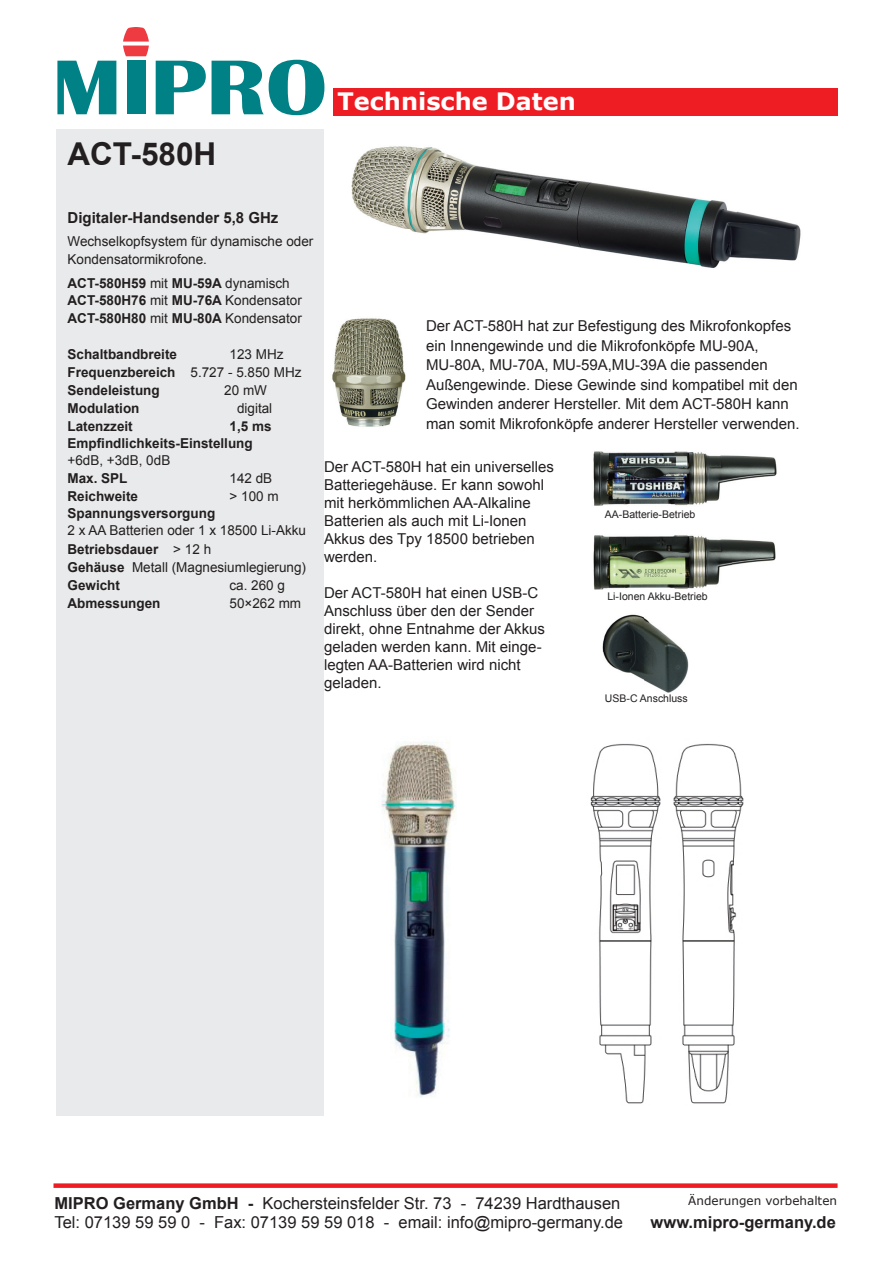
<style>
.page{position:relative;width:893px;height:1263px;background:#fff}
.page>*{position:absolute;margin:0;border:0;box-sizing:border-box;transform-origin:0 0}
.t1{font:700 31.5px "Arial";color:#231f20}
.t2{font:700 24px "Verdana";color:#fff}
.t3{font:16.5px/19.8px "Arial";color:#231f20}
.t4{font:700 16.5px "Arial";color:#231f20}
.t5{font:700 15.15px "Arial";color:#231f20}
.t6{font:15px/18px "Arial";color:#231f20}
.t7{font:700 13.65px/17.9px "Arial";color:#231f20}
.t8{font:13.65px/17.9px "Arial";color:#231f20}
.t9{font:12px "Verdana";color:#231f20}
.t10{font:10.5px "Arial";color:#231f20}
.s1{font-weight:400}
.s2{font-weight:700}
</style>
<div class="page">
<div style="left:333px;top:88px;width:505px;height:28px;background:#ee1d23"></div>
<div style="left:56px;top:129px;width:268px;height:986px;background:#e9eaeb"></div>
<svg style="left:57px;top:61px;width:59px;height:53px"></svg>
<div style="left:127px;top:61px;width:18px;height:53px;background:#008185"></div>
<svg style="left:156px;top:61px;width:50px;height:53px"></svg>
<svg style="left:212px;top:60px;width:112px;height:55px"></svg>
<svg style="left:123px;top:27px;width:26px;height:29px"></svg>
<div style="left:54px;top:1183px;width:784px;height:5px;background:#ee1d23"></div>
<img style="left:332px;top:318px;width:74px;height:109px">
<img style="left:351px;top:146px;width:450px;height:122px">
<img style="left:593px;top:451px;width:184px;height:55px">
<img style="left:593px;top:535px;width:183px;height:55px">
<img style="left:602px;top:614px;width:87px;height:79px">
<img style="left:590px;top:743px;width:154px;height:361px">
<img style="left:381px;top:741px;width:76px;height:356px">
<h1 class="t1" style="left:68px;top:133px;width:150px">ACT-580H</h1>
<h2 class="t2" style="left:337px;top:85px;width:240px">Technische Daten</h2>
<p class="t5" style="left:68px;top:208px;width:212px">Digitaler-Handsender 5,8 GHz</p>
<p class="t8" style="left:68px;top:232px;width:247px">Wechselkopfsystem für dynamische oder<br>Kondensatormikrofone.</p>
<p class="t7" style="left:68px;top:274px;width:236px">ACT-580H59 <span class="s1">mit</span> MU-59A <span class="s1">dynamisch<br></span>ACT-580H76 <span class="s1">mit</span> MU-76A <span class="s1">Kondensator<br></span>ACT-580H80 <span class="s1">mit</span> MU-80A <span class="s1">Kondensator</span></p>
<p class="t7" style="left:68px;top:346px;width:111px">Schaltbandbreite</p>
<p class="t7" style="left:68px;top:346px;width:236px;text-indent:162px"><span class="s1">123 MHz<br></span>Frequenzbereich <span class="s1">5.727 - 5.850 MHz<br></span>Sendeleistung</p>
<p class="t8" style="left:224px;top:381px;width:44px">20 mW</p>
<p class="t7" style="left:68px;top:399px;width:73px">Modulation</p>
<p class="t8" style="left:237px;top:399px;width:37px">digital</p>
<p class="t7" style="left:68px;top:417px;width:67px">Latenzzeit</p>
<p class="t7" style="left:68px;top:417px;width:206px;text-indent:162px">1,5 ms<br>Empfindlichkeits-Einstellung</p>
<p class="t8" style="left:68px;top:451px;width:104px">+6dB, +3dB, 0dB</p>
<p class="t7" style="left:68px;top:469px;width:62px">Max. SPL</p>
<p class="t8" style="left:230px;top:469px;width:44px">142 dB</p>
<p class="t7" style="left:68px;top:487px;width:72px">Reichweite</p>
<p class="t8" style="left:230px;top:487px;width:51px">&gt; 100 m</p>
<p class="t7" style="left:68px;top:505px;width:149px">Spannungsversorgung</p>
<p class="t8" style="left:68px;top:520px;width:240px;line-height:19.4px">2 x AA Batterien oder 1 x 18500 Li-Akku<br><span class="s2">Betriebsdauer</span> &gt; 12 h</p>
<p class="t8" style="left:68px;top:558px;width:240px"><span class="s2">Gehäuse</span> Metall (Magnesiumlegierung)<br><span class="s2">Gewicht</span></p>
<p class="t8" style="left:230px;top:576px;width:57px">ca. 260 g</p>
<p class="t7" style="left:68px;top:594px;width:95px">Abmessungen</p>
<p class="t8" style="left:230px;top:594px;width:73px">50×262 mm</p>
<p class="t6" style="left:426px;top:316px;width:375px;line-height:19.5px">Der ACT-580H hat zur Befestigung des Mikrofonkopfes ein Innengewinde und die Mikrofonköpfe MU-90A, MU-80A, MU-70A, MU-59A,MU-39A die passenden Außengewinde. Diese Gewinde sind kompatibel mit den Gewinden anderer Hersteller. Mit dem ACT-580H kann man somit Mikrofonköpfe anderer Hersteller verwenden.</p>
<p class="t6" style="left:324px;top:458px;width:232px">Der ACT-580H hat ein universelles<br>Batteriegehäuse. Er kann sowohl mit herkömmlichen AA-Alkaline<br>Batterien als auch mit Li-Ionen<br>Akkus des Tpy 18500 betrieben werden.</p>
<p class="t6" style="left:324px;top:584px;width:222px">Der ACT-580H hat einen USB-C<br>Anschluss über den der Sender direkt, ohne Entnahme der Akkus geladen werden kann. Mit einge&shy;legten AA-Batterien wird nicht geladen.</p>
<p class="t10" style="left:605px;top:692px;width:84px">USB-C Anschluss</p>
<p class="t10" style="left:605px;top:507px;width:92px">AA-Batterie-Betrieb</p>
<p class="t10" style="left:607px;top:589px;width:102px">Li-Ionen Akku-Betrieb</p>
<p class="t3" style="left:54px;top:1193px;width:570px"><span class="s2">MIPRO Germany GmbH -</span> Kochersteinsfelder Str. 73 - 74239 Hardthausen<br>Tel: 07139 59 59 0 - Fax: 07139 59 59 018 - email: info@mipro-germany.de</p>
<p class="t9" style="left:688px;top:1192px;width:150px">Änderungen vorbehalten</p>
<p class="t4" style="left:651px;top:1211px;width:187px">www.mipro-germany.de</p>
</div>
